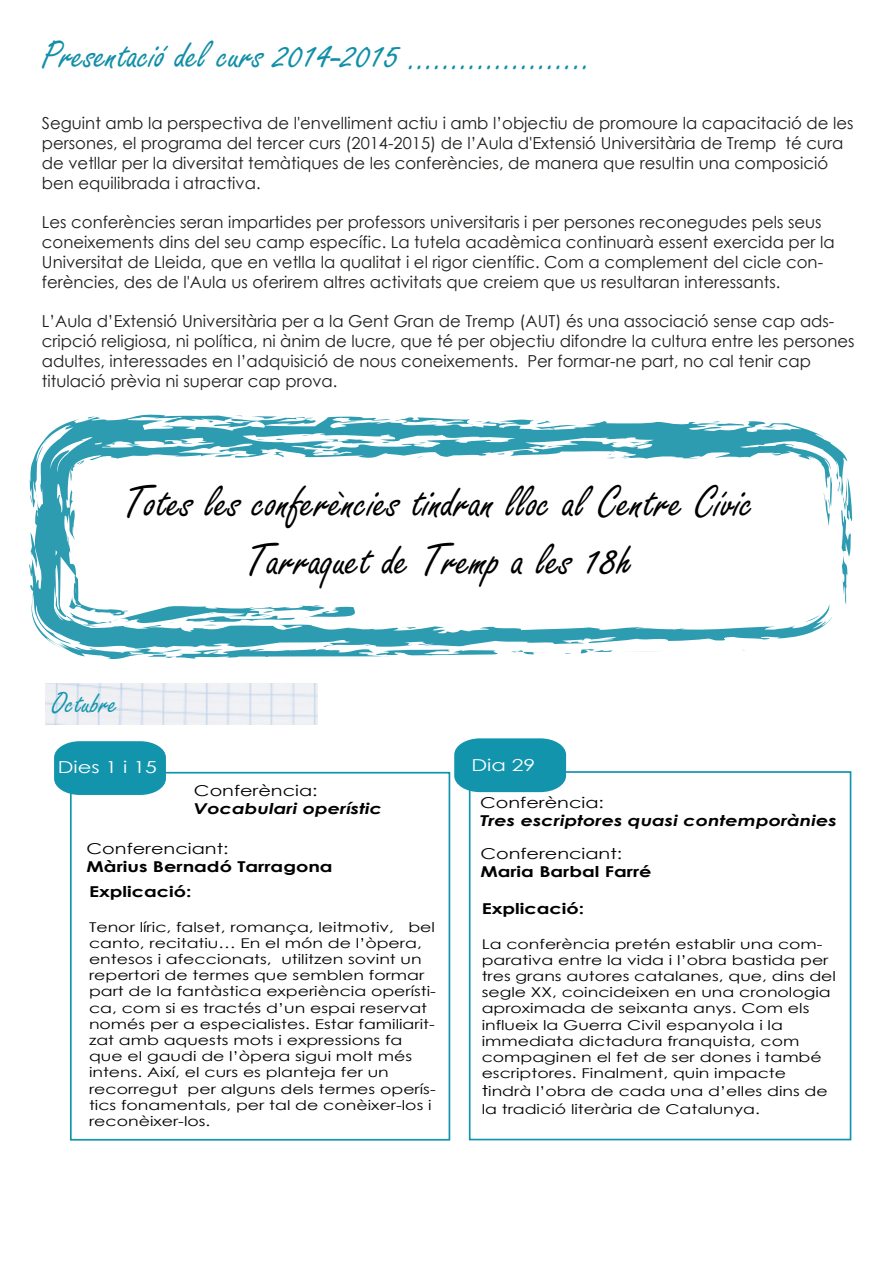
<style>
.page{position:relative;width:893px;height:1263px;background:#fff}
.page>*{position:absolute;margin:0;border:0;box-sizing:border-box;transform-origin:0 0}
.t1{font:48px/57.6px "Freestyle Script";color:#000;text-align:center}
.t2{font:42px "Freestyle Script";color:#128fa7}
.t3{font:31.5px "Freestyle Script";color:#1294ac}
.t4{font:16.5px/19.8px "Century Gothic";color:#1d1d1b}
.t5{font:16.5px "Century Gothic";color:#fff;scale:1.29 1}
.t6{font:700 15px "Century Gothic";color:#000;scale:1.29 1}
.t7{font:italic 700 15px "Century Gothic";color:#000;scale:1.29 1}
.t8{font:15px "Century Gothic";color:#000;scale:1.29 1}
.t9{font:13.5px/16.2px "Century Gothic";color:#000;scale:1.29 1}
.s1{font-size:15px}
</style>
<div class="page">
<svg style="left:29px;top:414px;width:818px;height:245px"></svg>
<svg style="left:824px;top:473px;width:28px;height:131px"></svg>
<svg style="left:535px;top:420px;width:42px;height:10px"></svg>
<svg style="left:470px;top:421px;width:14px;height:4px"></svg>
<svg style="left:606px;top:454px;width:10px;height:4px"></svg>
<svg style="left:491px;top:451px;width:22px;height:3px"></svg>
<svg style="left:415px;top:442px;width:14px;height:5px"></svg>
<svg style="left:381px;top:441px;width:10px;height:2px"></svg>
<svg style="left:251px;top:416px;width:41px;height:3px"></svg>
<svg style="left:417px;top:456px;width:7px;height:2px"></svg>
<svg style="left:276px;top:438px;width:10px;height:2px"></svg>
<svg style="left:206px;top:420px;width:11px;height:3px"></svg>
<svg style="left:266px;top:450px;width:24px;height:7px"></svg>
<svg style="left:214px;top:448px;width:28px;height:9px"></svg>
<svg style="left:86px;top:416px;width:10px;height:4px"></svg>
<svg style="left:43px;top:434px;width:12px;height:10px"></svg>
<svg style="left:30px;top:493px;width:7px;height:10px"></svg>
<svg style="left:76px;top:460px;width:9px;height:7px"></svg>
<svg style="left:148px;top:647px;width:357px;height:12px"></svg>
<svg style="left:581px;top:648px;width:89px;height:5px"></svg>
<svg style="left:511px;top:650px;width:37px;height:5px"></svg>
<svg style="left:57px;top:575px;width:301px;height:60px"></svg>
<svg style="left:400px;top:627px;width:17px;height:3px"></svg>
<svg style="left:803px;top:615px;width:17px;height:9px"></svg>
<img style="left:45px;top:683px;width:273px;height:42px">
<svg style="left:54px;top:741px;width:112px;height:54px;background:#229bb1"></svg>
<svg style="left:454px;top:738px;width:112px;height:54px;background:#229bb1"></svg>
<div style="left:70px;top:772px;width:380px;height:368px;border:2px solid #1294ac"></div>
<div style="left:469px;top:771px;width:382px;height:369px;border:2px solid #1294ac"></div>
<h2 class="t2" style="left:42px;top:32px;width:552px">Presentació del curs 2014-2015 .....................</h2>
<p class="t4" style="left:42px;top:113px;width:813px">Seguint amb la perspectiva de l'envelliment actiu i amb l’objectiu de promoure la capacitació de les persones, el programa del tercer curs (2014-2015) de l’Aula d'Extensió Universitària de Tremp té cura de vetllar per la diversitat temàtiques de les conferències, de manera que resultin una composició ben equilibrada i atractiva.</p>
<p class="t4" style="left:42px;top:212px;width:794px">Les conferències seran impartides per professors universitaris i per persones reconegudes pels seus coneixements dins del seu camp específic. La tutela acadèmica continuarà essent exercida per la Universitat de Lleida, que en vetlla la qualitat i el rigor científic. Com a complement del cicle con&shy;ferències, des de l'Aula us oferirem altres activitats que creiem que us resultaran interessants.</p>
<p class="t4" style="left:42px;top:311px;width:814px">L’Aula d’Extensió Universitària per a la Gent Gran de Tremp (AUT) és una associació sense cap ads&shy;cripció religiosa, ni política, ni ànim de lucre, que té per objectiu difondre la cultura entre les persones adultes, interessades en l’adquisició de nous coneixements. Per formar-ne part, no cal tenir cap titulació prèvia ni superar cap prova.</p>
<h1 class="t1" style="left:124px;top:476px;width:632px">Totes les conferències tindran lloc al Centre Cívic<br>Tarraquet de Tremp a les 18h</h1>
<h3 class="t3" style="left:52px;top:686px;width:67px">Octubre</h3>
<p class="t5" style="left:58px;top:756px;width:78px">Dies 1 i 15</p>
<p class="t5" style="left:471px;top:753px;width:51px">Dia 29</p>
<p class="t8" style="left:194px;top:780px;width:97px">Conferència:</p>
<p class="t7" style="left:194px;top:797px;width:147px">Vocabulari operístic</p>
<p class="t8" style="left:480px;top:792px;width:97px">Conferència:</p>
<p class="t7" style="left:480px;top:809px;width:278px">Tres escriptores quasi contemporànies</p>
<p class="t8" style="left:87px;top:838px;width:112px">Conferenciant:</p>
<p class="t6" style="left:87px;top:855px;width:192px">Màrius Bernadó Tarragona</p>
<p class="t6" style="left:89px;top:881px;width:81px">Explicació:</p>
<p class="t9" style="left:89px;top:918px;width:270px">Tenor líric, falset, romança, leitmotiv, bel canto, recitatiu… En el món de l’òpera, entesos i afeccionats, utilitzen sovint un repertori de termes que semblen formar part de la fantàstica experiència operísti&shy;ca, com si es tractés d’un espai reservat només per a especialistes. Estar familiarit&shy;zat amb aquests mots i expressions fa que el gaudi de l’òpera sigui molt més intens. Així, el curs es planteja fer un recorregut per alguns dels termes operís&shy;tics fonamentals, per tal de conèixer-los i reconèixer-los.</p>
<p class="t8" style="left:480px;top:843px;width:112px">Conferenciant:</p>
<p class="t6" style="left:480px;top:860px;width:134px">Maria Barbal Farré</p>
<p class="t6" style="left:482px;top:898px;width:81px">Explicació:</p>
<p class="t9" style="left:482px;top:935px;width:276px">La conferència pretén establir una com&shy;parativa entre la vida i l’obra bastida per tres grans autores catalanes, que, dins del segle XX, coincideixen en una cronologia aproximada de seixanta anys. Com els influeix la Guerra Civil espanyola i la immediata dictadura franquista, com compaginen el fet de ser dones i també escriptores. Finalment, quin impacte</p>
<p class="t9" style="left:482px;top:1082px;width:270px;line-height:18px"><span class="s1">t</span>indrà l’obra de cada una d’elles dins de la tradició literària de Catalunya.</p>
</div>
